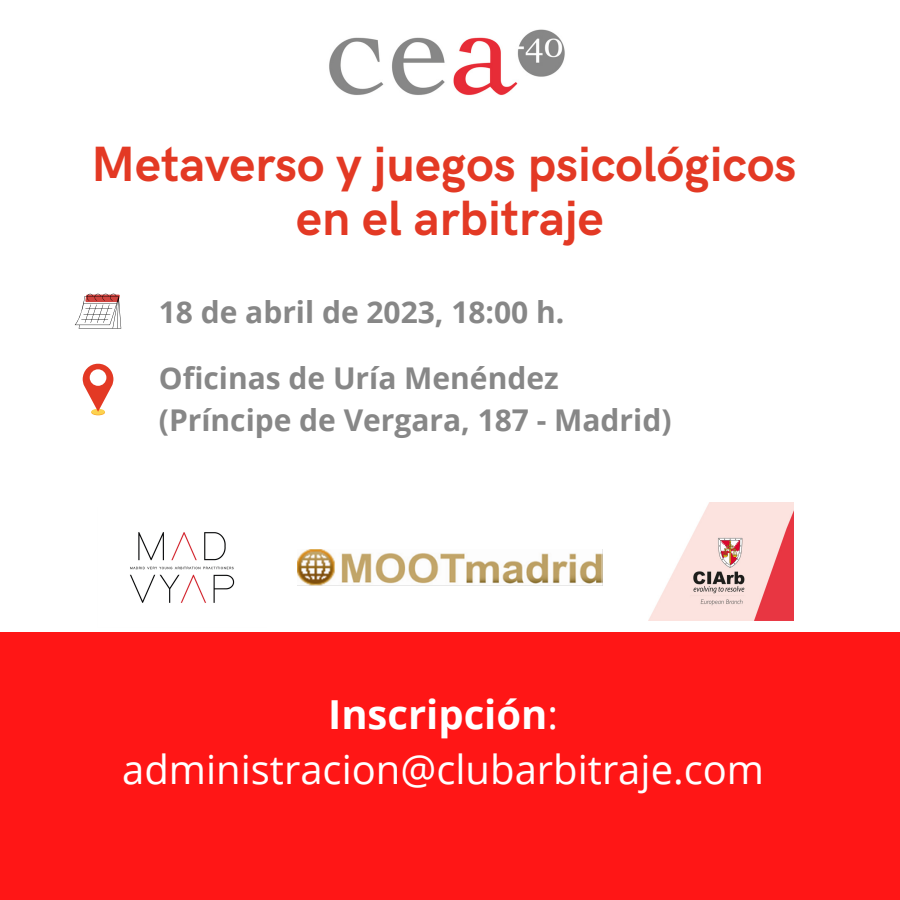
<style>
.page{position:relative;width:900px;height:900px;background:#fff}
.page>*{position:absolute;margin:0;border:0;box-sizing:border-box;transform-origin:0 0}
.t1{font:700 49.7px/54px "HK Grotesk";color:#e33924;text-align:center}
.t2{font:40px/55.5px "Open Sans";color:#fff;text-align:center}
.t3{font:700 30px/42px "Open Sans";color:#878787}
.s1{font-weight:700}
</style>
<div class="page">
<div style="left:0;top:632px;width:900px;height:268px;background:#ff1616"></div>
<svg style="left:75px;top:293px;width:46px;height:36px"></svg>
<div style="left:91px;top:409px;width:14px;height:6px;background:#fcd24f;border-radius:50%"></div>
<svg style="left:83px;top:364px;width:30px;height:48px"></svg>
<div style="left:90px;top:369px;width:16px;height:17px;background:#fff;border-radius:50%"></div>
<img style="left:329px;top:29px;width:236px;height:66px">
<img style="left:130px;top:532px;width:105px;height:71px">
<img style="left:648px;top:503px;width:146px;height:117px">
<img style="left:298px;top:549px;width:304px;height:36px">
<h1 class="t1" style="left:92px;top:139px;width:706px">Metaverso y juegos psicológicos en el arbitraje</h1>
<p class="t3" style="left:159px;top:290px;width:407px">18 de abril de 2023, 18:00 h.</p>
<p class="t3" style="left:159px;top:356px;width:514px">Oficinas de Uría Menéndez (Príncipe de Vergara, 187 - Madrid)</p>
<h2 class="t2" style="left:122px;top:685px;width:644px"><span class="s1">Inscripción</span>: administracion@clubarbitraje.com</h2>
</div>
